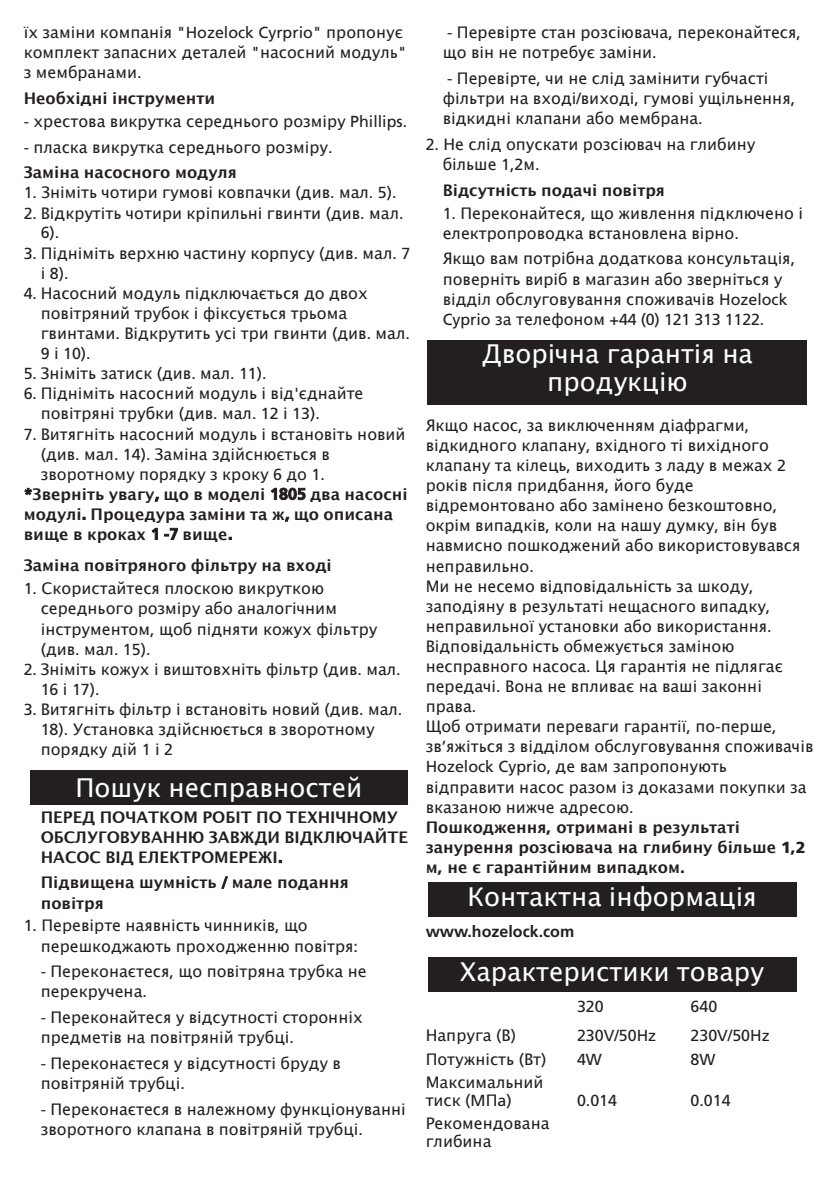
<style>
.page{position:relative;width:840px;height:1191px;background:#fff}
.page>*{position:absolute;margin:0;border:0;box-sizing:border-box;transform-origin:0 0}
.t1{font:26px/28px "Lucida Grande";color:#fff;text-align:center}
.t2{font:16px/20px "Lucida Grande";color:#231f20}
.t3{font:700 16px/20px "Lucida Grande";color:#231f20}
.t4{font:16px "Frutiger";color:#231f20}
.t5{font:700 16px "Frutiger";color:#231f20}
.s1{font-family:"Frutiger"}
.s2{font-weight:700}
.s3{font-family:"Lucida Grande"}
.s4{font-family:"Frutiger";font-weight:900}
</style>
<div class="page">
<div style="left:427px;top:340px;width:379px;height:65px;background:#231f20"></div>
<div style="left:427px;top:882px;width:369px;height:34px;background:#231f20"></div>
<div style="left:427px;top:958px;width:369px;height:34px;background:#231f20"></div>
<div style="left:30px;top:770px;width:377px;height:34px;background:#231f20"></div>
<p class="t2" style="left:24px;top:22px;width:384px">їх заміни компанія <span class="s1">"Hozelock Cyrprio"</span> пропонує комплект запасних деталей <span class="s1">"</span>насосний модуль<span class="s1">" </span>з мембранами<span class="s1">.</span></p>
<p class="t3" style="left:24px;top:88px;width:193px">Необхідні інструменти</p>
<p class="t2" style="left:24px;top:111px;width:385px"><span class="s1">-</span> хрестова викрутка середнього розміру <span class="s1">Phillips.</span></p>
<p class="t2" style="left:24px;top:134px;width:310px;line-height:25.8px"><span class="s1">-</span> пласка викрутка середнього розміру<span class="s1">.<br></span><span class="s2">Заміна насосного модуля</span></p>
<p class="t2" style="left:24px;top:182px;width:374px"><span class="s1">1.</span> Зніміть чотири гумові ковпачки <span class="s1">(</span>див<span class="s1">.</span> мал<span class="s1">. 5).</span></p>
<p class="t2" style="left:24px;top:202px;width:381px"><span class="s1">2.</span> Відкрутіть чотири кріпильні гвинти <span class="s1">(</span>див<span class="s1">.</span> мал<span class="s1">.</span></p>
<p class="t4" style="left:41px;top:226px;width:20px">6).</p>
<p class="t2" style="left:24px;top:243px;width:388px"><span class="s1">3.</span> Підніміть верхню частину корпусу <span class="s1">(</span>див<span class="s1">.</span> мал<span class="s1">. 7</span></p>
<p class="t4" style="left:41px;top:267px;width:29px"><span class="s3">і</span> 8).</p>
<p class="t2" style="left:41px;top:283px;width:370px;text-indent:-17px"><span class="s1">4.</span> Насосний модуль підключається до двох повітряний трубок і фіксується трьома гвинтами<span class="s1">.</span> Відкрутить усі три гвинти <span class="s1">(</span>див<span class="s1">.</span> мал<span class="s1">.</span></p>
<p class="t4" style="left:41px;top:347px;width:51px">9 <span class="s3">і</span> 10).</p>
<p class="t2" style="left:24px;top:363px;width:244px"><span class="s1">5.</span> Зніміть затиск <span class="s1">(</span>див<span class="s1">.</span> мал<span class="s1">. 11).</span></p>
<p class="t2" style="left:41px;top:383px;width:324px;text-indent:-17px"><span class="s1">6.</span> Підніміть насосний модуль і від<span class="s1">'</span>єднайте повітряні трубки <span class="s1">(</span>див<span class="s1">.</span> мал<span class="s1">. 12</span> і <span class="s1">13).</span></p>
<p class="t2" style="left:24px;top:423px;width:383px"><span class="s1">7.</span> Витягніть насосний модуль і встановіть новий</p>
<p class="t2" style="left:41px;top:443px;width:290px"><span class="s1">(</span>див<span class="s1">.</span> мал<span class="s1">. 14).</span> Заміна здійснюється в</p>
<p class="t2" style="left:41px;top:463px;width:285px">зворотному порядку з кроку <span class="s1">6</span> до <span class="s1">1.</span></p>
<p class="t3" style="left:24px;top:484px;width:385px"><span class="s1">*</span>Зверніть увагу<span class="s1">,</span> що в моделі <span class="s1">1805</span> два насосні</p>
<p class="t3" style="left:24px;top:504px;width:371px">модулі<span class="s1">.</span> Процедура заміни та ж<span class="s1">,</span> що описана</p>
<p class="t3" style="left:24px;top:524px;width:210px">вище в кроках <span class="s1">1 -7</span> вище<span class="s1">.</span></p>
<p class="t3" style="left:24px;top:555px;width:309px">Заміна повітряного фільтру на вході</p>
<p class="t2" style="left:41px;top:578px;width:338px;text-indent:-17px"><span class="s1">1.</span> Скористайтеся плоскою викруткою середнього розміру або аналогічним інструментом<span class="s1">,</span> щоб підняти кожух фільтру</p>
<p class="t4" style="left:41px;top:642px;width:111px">(<span class="s3">див</span>. <span class="s3">мал</span>. 15).</p>
<p class="t2" style="left:24px;top:658px;width:378px"><span class="s1">2.</span> Зніміть кожух і виштовхніть фільтр <span class="s1">(</span>див<span class="s1">.</span> мал<span class="s1">.</span></p>
<p class="t4" style="left:41px;top:683px;width:60px">16 <span class="s3">і</span> 17).</p>
<p class="t2" style="left:41px;top:699px;width:363px;text-indent:-17px"><span class="s1">3.</span> Витягніть фільтр і встановіть новий <span class="s1">(</span>див<span class="s1">.</span> мал<span class="s1">.<br>18).</span> Установка здійснюється в зворотному порядку дій <span class="s1">1</span> і <span class="s1">2</span></p>
<h1 class="t1" style="left:75px;top:773px;width:288px">Пошук несправностей</h1>
<p class="t3" style="left:41px;top:806px;width:369px">ПЕРЕД ПОЧАТКОМ РОБІТ ПО ТЕХНІЧНОМУ<br>ОБСЛУГОВУВАННЮ ЗАВЖДИ ВІДКЛЮЧАЙТЕ<br>НАСОС ВІД ЕЛЕКТРОМЕРЕЖІ<span class="s1">.</span></p>
<p class="t3" style="left:41px;top:872px;width:309px">Підвищена шумність <span class="s1">/</span> мале подання повітря</p>
<p class="t2" style="left:41px;top:915px;width:318px;text-indent:-17px"><span class="s1">1.</span> Перевірте наявність чинників<span class="s1">,</span> що перешкоджають проходженню повітря<span class="s1">:</span></p>
<p class="t2" style="left:41px;top:961px;width:327px"><span class="s1">-</span> Переконаєтеся<span class="s1">,</span> що повітряна трубка не перекручена<span class="s1">.</span></p>
<p class="t2" style="left:41px;top:1007px;width:323px"><span class="s1">-</span> Переконайтеся у відсутності сторонніх предметів на повітряній трубці<span class="s1">.</span></p>
<p class="t2" style="left:41px;top:1053px;width:301px"><span class="s1">-</span> Переконаєтеся у відсутності бруду в повітряній трубці<span class="s1">.</span></p>
<p class="t2" style="left:41px;top:1098px;width:366px"><span class="s1">-</span> Переконаєтеся в належному функціонуванні зворотного клапана в повітряній трубці<span class="s1">.</span></p>
<p class="t2" style="left:442px;top:22px;width:359px"><span class="s1">-</span> Перевірте стан розсіювача<span class="s1">,</span> переконайтеся<span class="s1">, </span>що він не потребує заміни<span class="s1">.</span></p>
<p class="t2" style="left:442px;top:68px;width:354px"><span class="s1">-</span> Перевірте<span class="s1">,</span> чи не слід замінити губчасті фільтри на вході<span class="s1">/</span>виході<span class="s1">,</span> гумові ущільнення<span class="s1">, </span>відкидні клапани або мембрана<span class="s1">.</span></p>
<p class="t2" style="left:442px;top:134px;width:314px;text-indent:-17px"><span class="s1">2.</span> Не слід опускати розсіювач на глибину більше <span class="s1">1,2</span>м<span class="s1">.</span></p>
<p class="t3" style="left:442px;top:180px;width:224px">Відсутність подачі повітря</p>
<p class="t2" style="left:442px;top:202px;width:361px"><span class="s1">1.</span> Переконайтеся<span class="s1">,</span> що живлення підключено і електропроводка встановлена вірно<span class="s1">.</span></p>
<p class="t2" style="left:442px;top:248px;width:354px">Якщо вам потрібна додаткова консультація<span class="s1">, </span>поверніть виріб в магазин або зверніться у відділ обслуговування споживачів <span class="s1">Hozelock</span></p>
<p class="t4" style="left:442px;top:313px;width:323px">Cyprio <span class="s3">за телефоном</span> +44 (0) 121 313 1122.</p>
<h1 class="t1" style="left:481px;top:339px;width:272px">Дворічна гарантія на продукцію</h1>
<p class="t2" style="left:425px;top:415px;width:389px">Якщо насос<span class="s1">,</span> за виключенням діафрагми<span class="s1">, </span>відкидного клапану<span class="s1">,</span> вхідного ті вихідного клапану та кілець<span class="s1">,</span> виходить з ладу в межах <span class="s1">2 </span>років після придбання<span class="s1">,</span> його буде відремонтовано або замінено безкоштовно<span class="s1">, </span>окрім випадків<span class="s1">,</span> коли на нашу думку<span class="s1">,</span> він був навмисно пошкоджений або використовувався неправильно<span class="s1">.<br></span>Ми не несемо відповідальність за шкоду<span class="s1">, </span>заподіяну в результаті нещасного випадку<span class="s1">, </span>неправильної установки або використання<span class="s1">.<br></span>Відповідальність обмежується заміною несправного насоса<span class="s1">.</span> Ця гарантія не підлягає передачі<span class="s1">.</span> Вона не впливає на ваші законні права<span class="s1">.<br></span>Щоб отримати переваги гарантії<span class="s1">,</span> по<span class="s1">-</span>перше<span class="s1">, </span>зв<span class="s1">’</span>яжіться з відділом обслуговування споживачів <span class="s1">Hozelock Cyprio,</span> де вам запропонують відправити насос разом із доказами покупки за вказаною нижче адресою<span class="s1">.<br></span><span class="s2">Пошкодження</span><span class="s4">,</span> <span class="s2">отримані в результаті занурення розсіювача на глибину більше</span> <span class="s4">1,2 </span><span class="s2">м</span><span class="s4">,</span> <span class="s2">не є гарантійним випадком</span><span class="s4">.</span></p>
<h1 class="t1" style="left:467px;top:882px;width:291px">Контактна інформація</h1>
<p class="t5" style="left:425px;top:924px;width:150px">www.hozelock.com</p>
<h1 class="t1" style="left:460px;top:957px;width:305px">Характеристики товару</h1>
<p class="t4" style="left:576px;top:1000px;width:28px">320</p>
<p class="t4" style="left:690px;top:1000px;width:28px">640</p>
<p class="t2" style="left:425px;top:1025px;width:92px">Напруга <span class="s1">(</span>В<span class="s1">)</span></p>
<p class="t4" style="left:576px;top:1029px;width:81px">230V/50Hz</p>
<p class="t4" style="left:690px;top:1029px;width:81px">230V/50Hz</p>
<p class="t2" style="left:425px;top:1048px;width:122px">Потужність <span class="s1">(</span>Вт<span class="s1">)</span></p>
<p class="t4" style="left:576px;top:1052px;width:26px">4W</p>
<p class="t4" style="left:690px;top:1052px;width:26px">8W</p>
<p class="t2" style="left:425px;top:1073px;width:119px;line-height:17.6px">Максимальний тиск <span class="s1">(M</span>П<span class="s1">a)</span></p>
<p class="t4" style="left:576px;top:1093px;width:42px">0.014</p>
<p class="t4" style="left:690px;top:1093px;width:42px">0.014</p>
<p class="t2" style="left:425px;top:1114px;width:125px;line-height:17.6px">Рекомендована глибина</p>
</div>
